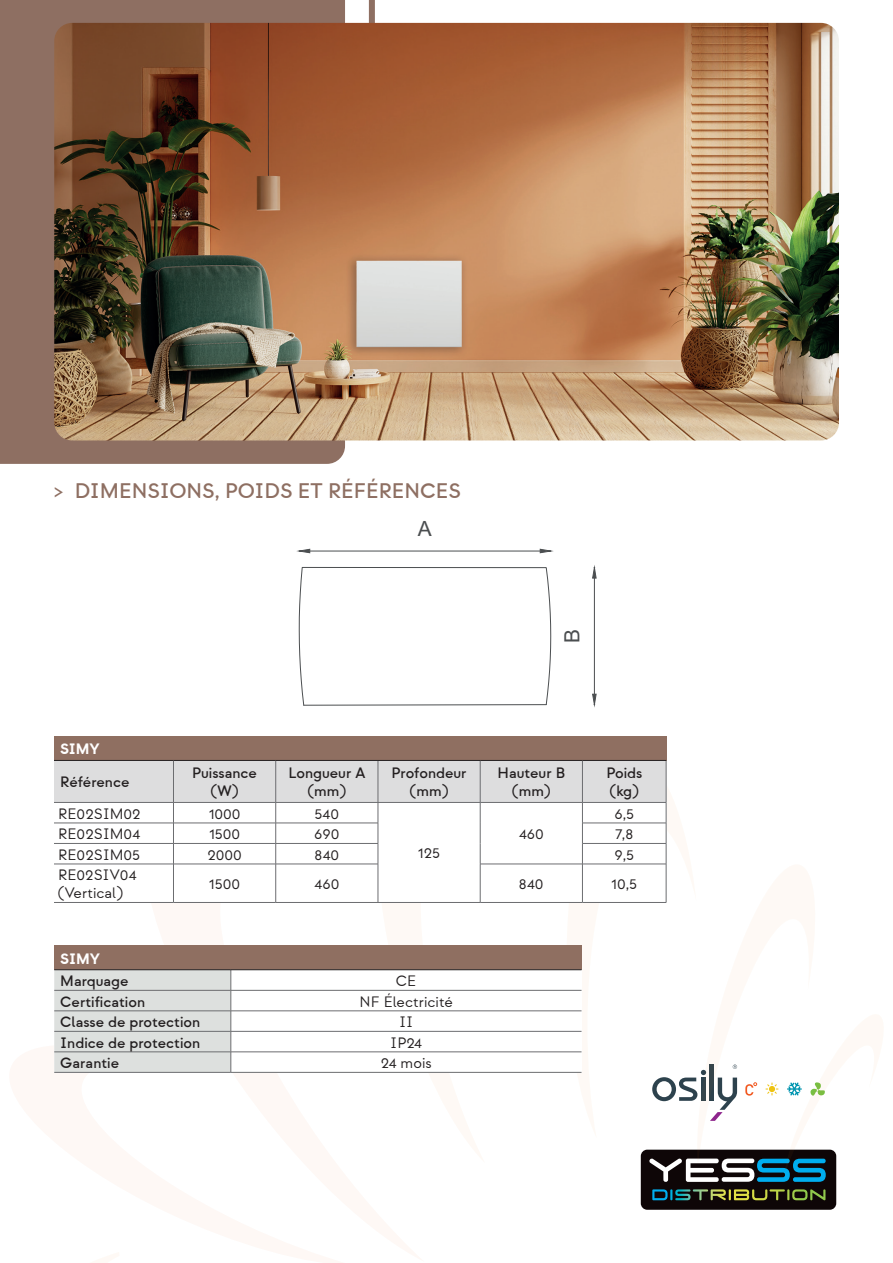
<style>
.page{position:relative;width:893px;height:1263px;background:#fff}
.page>*{position:absolute;margin:0;border:0;box-sizing:border-box;transform-origin:0 0}
.t1{font:500 21px "Strawford";color:#8e6f62}
.t2{font:20.85px "Arial";color:#4b4e50}
.t3{font:500 15px/18px "Strawford";color:#231f20;text-align:center}
.t4{font:15px/18px "Strawford";color:#231f20}
.t5{font:700 15px "Strawford";color:#fff}
</style>
<div class="page">
<div style="left:369px;top:0;width:6px;height:119px;background:#8e6f62"></div>
<div style="left:0;top:0;width:345px;height:464px;background:#8e6f62"></div>
<div style="left:641px;top:1150px;width:195px;height:60px;background:#0e0607;border-radius:6px"></div>
<svg style="left:652px;top:1189px;width:173px;height:11px"></svg>
<img style="left:54px;top:23px;width:785px;height:417px">
<div style="left:54px;top:736px;width:612px;height:24px;background:#8f6f61"></div>
<svg style="left:54px;top:760px;width:783px;height:422px"></svg>
<hr style="left:54px;top:1072px;width:177px;height:1px;background:#6c6d70">
<hr style="left:231px;top:1072px;width:350px;height:1px;background:#6c6d70">
<hr style="left:54px;top:969px;width:177px;height:1px;background:#231f20">
<hr style="left:231px;top:969px;width:350px;height:1px;background:#231f20">
<svg style="left:296px;top:548px;width:301px;height:160px"></svg>
<h1 class="t1" style="left:54px;top:478px;width:408px">&gt; DIMENSIONS, POIDS ET RÉFÉRENCES</h1>
<h2 class="t2" style="left:418px;top:514px;width:15px">A</h2>
<h2 class="t2" style="left:558px;top:643px;width:15px;rotate:-90deg">B</h2>
<p class="t5" style="left:60px;top:740px;width:41px">SIMY</p>
<p class="t3" style="left:60px;top:773px;width:71px">Référence</p>
<p class="t3" style="left:192px;top:764px;width:66px">Puissance (W)</p>
<p class="t3" style="left:288px;top:764px;width:78px">Longueur A (mm)</p>
<p class="t3" style="left:391px;top:764px;width:77px">Profondeur (mm)</p>
<p class="t3" style="left:498px;top:764px;width:69px">Hauteur B (mm)</p>
<p class="t3" style="left:606px;top:764px;width:37px;text-align:left">Poids (kg)</p>
<p class="t4" style="left:58px;top:805px;width:84px">RE02SIM02</p>
<p class="t4" style="left:209px;top:805px;width:33px">1000</p>
<p class="t4" style="left:315px;top:805px;width:26px">540</p>
<p class="t4" style="left:418px;top:845px;width:24px">125</p>
<p class="t4" style="left:614px;top:805px;width:21px">6,5</p>
<p class="t4" style="left:58px;top:825px;width:84px">RE02SIM04</p>
<p class="t4" style="left:209px;top:825px;width:33px">1500</p>
<p class="t4" style="left:314px;top:825px;width:27px">690</p>
<p class="t4" style="left:615px;top:825px;width:20px">7,8</p>
<p class="t4" style="left:58px;top:846px;width:84px">RE02SIM05</p>
<p class="t4" style="left:207px;top:846px;width:36px">2000</p>
<p class="t4" style="left:314px;top:846px;width:26px">840</p>
<p class="t4" style="left:614px;top:846px;width:21px">9,5</p>
<p class="t4" style="left:58px;top:866px;width:80px">RE02SIV04 (Vertical)</p>
<p class="t4" style="left:209px;top:875px;width:33px">1500</p>
<p class="t4" style="left:314px;top:875px;width:27px">460</p>
<p class="t4" style="left:519px;top:875px;width:26px">840</p>
<p class="t4" style="left:611px;top:875px;width:28px">10,5</p>
<p class="t4" style="left:519px;top:825px;width:27px">460</p>
<p class="t5" style="left:60px;top:949px;width:41px">SIMY</p>
<p class="t3" style="left:60px;top:972px;width:70px">Marquage</p>
<p class="t4" style="left:396px;top:972px;width:22px">CE</p>
<p class="t3" style="left:60px;top:993px;width:86px">Certification</p>
<p class="t4" style="left:360px;top:993px;width:95px">NF Électricité</p>
<p class="t3" style="left:60px;top:1013px;width:141px">Classe de protection</p>
<p class="t4" style="left:399px;top:1013px;width:16px">II</p>
<p class="t3" style="left:60px;top:1034px;width:142px">Indice de protection</p>
<p class="t4" style="left:390px;top:1034px;width:33px">IP24</p>
<p class="t3" style="left:60px;top:1054px;width:60px">Garantie</p>
<p class="t4" style="left:381px;top:1054px;width:52px">24 mois</p>
</div>
